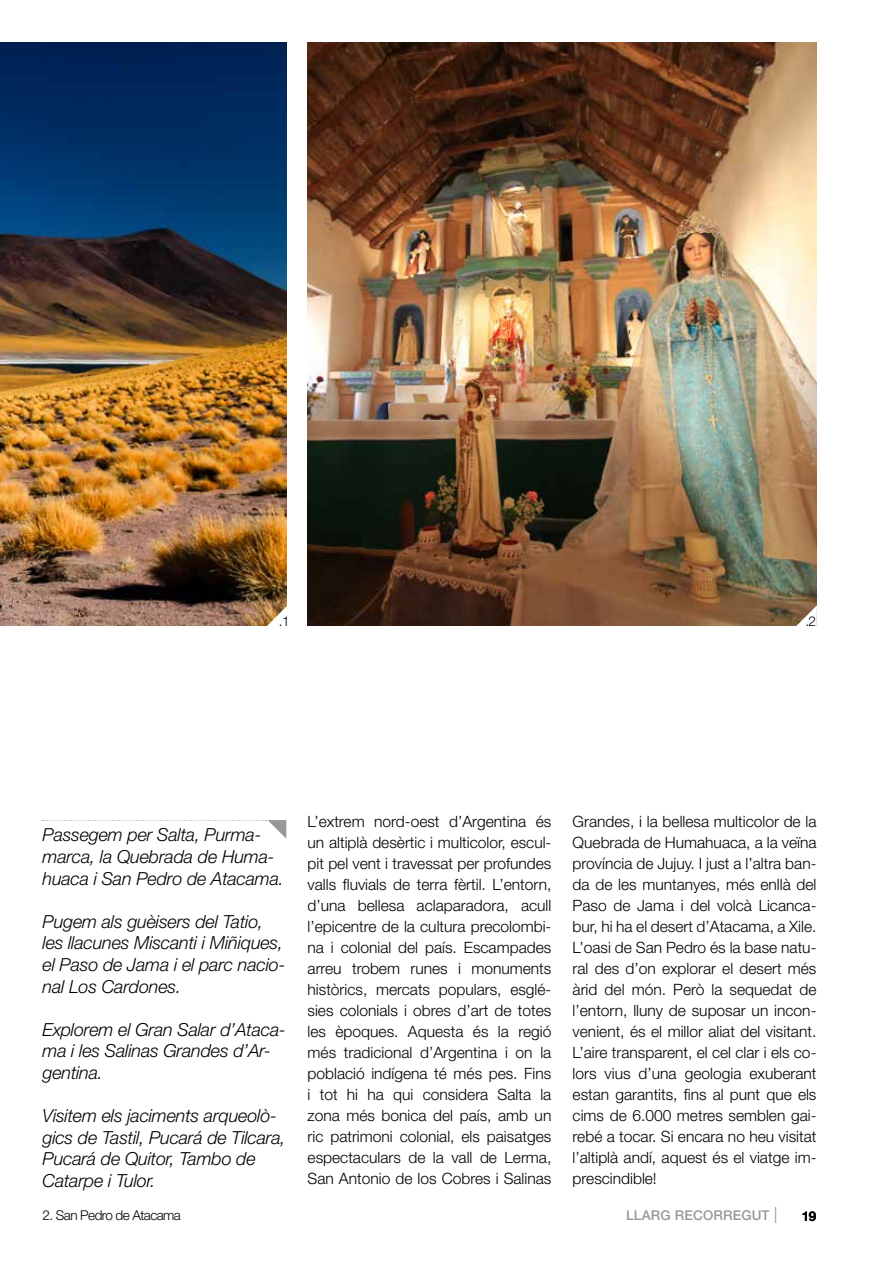
<style>
.page{position:relative;width:893px;height:1263px;background:#fff}
.page>*{position:absolute;margin:0;border:0;box-sizing:border-box;transform-origin:0 0}
.t1{font:italic 300 18px/21.6px "Helvetica Neue LT Std";letter-spacing:-.01em;color:#000}
.t2{font:300 15.6px/21px "Helvetica Neue LT Std";color:#000;text-align:justify}
.t3{font:300 13.5px "Helvetica Neue LT Std";letter-spacing:-.04em;color:#000}
.t4{font:500 13.5px "Helvetica Neue LT Std";letter-spacing:.01em;color:#98989a}
.s1{font-weight:100;font-size:22.5px}
.s2{font-weight:700;color:#000}
</style>
<div class="page">
<img style="left:0;top:43px;width:287px;height:583px">
<svg style="left:266px;top:604px;width:21px;height:22px"></svg>
<img style="left:308px;top:43px;width:508px;height:583px">
<svg style="left:795px;top:604px;width:22px;height:22px"></svg>
<svg style="left:43px;top:820px;width:243px;height:19px"></svg>
<p class="t3" style="left:279px;top:613px;width:12px">.1</p>
<p class="t3" style="left:805px;top:613px;width:12px">.2</p>
<p class="t1" style="left:43px;top:824px;width:243px">Passegem per Salta, Purma&shy;marca, la Quebrada de Huma&shy;huaca i San Pedro de Atacama.</p>
<p class="t1" style="left:43px;top:910px;width:244px">Pugem als guèisers del Tatio, les llacunes Miscanti i Miñiques, el Paso de Jama i el parc nacio&shy;nal Los Cardones.</p>
<p class="t1" style="left:43px;top:1018px;width:245px">Explorem el Gran Salar d’Ataca&shy;ma i les Salinas Grandes d’Ar&shy;gentina.</p>
<p class="t1" style="left:43px;top:1105px;width:245px">Visitem els jaciments arqueolò&shy;gics de Tastil, Pucará de Tilcara,<br>Pucará de Quitor, Tambo de<br>Catarpe i Tulor.</p>
<p class="t3" style="left:43px;top:1207px;width:140px">2. San Pedro de Atacama</p>
<p class="t2" style="left:308px;top:811px;width:245px">L’extrem nord-oest d’Argentina és un altiplà desèrtic i multicolor, escul&shy;pit pel vent i travessat per profundes valls fluvials de terra fèrtil. L’entorn, d’una bellesa aclaparadora, acull l’epicentre de la cultura precolombi&shy;na i colonial del país. Escampades arreu trobem runes i monuments històrics, mercats populars, esglé&shy;sies colonials i obres d’art de totes les èpoques. Aquesta és la regió més tradicional d’Argentina i on la població indígena té més pes. Fins i tot hi ha qui considera Salta la zona més bonica del país, amb un ric patrimoni colonial, els paisatges espectaculars de la vall de Lerma, San Antonio de los Cobres i Salinas</p>
<p class="t2" style="left:573px;top:811px;width:245px">Grandes, i la bellesa multicolor de la Quebrada de Humahuaca, a la veïna província de Jujuy. I just a l’altra ban&shy;da de les muntanyes, més enllà del Paso de Jama i del volcà Licanca&shy;bur, hi ha el desert d’Atacama, a Xile.<br>L’oasi de San Pedro és la base natu&shy;ral des d’on explorar el desert més àrid del món. Però la sequedat de l’entorn, lluny de suposar un incon&shy;venient, és el millor aliat del visitant.<br>L’aire transparent, el cel clar i els co&shy;lors vius d’una geologia exuberant estan garantits, fins al punt que els cims de 6.000 metres semblen gai&shy;rebé a tocar. Si encara no heu visitat l’altiplà andí, aquest és el viatge im&shy;prescindible!</p>
<p class="t4" style="left:626px;top:1207px;width:192px">LLARG RECORREGUT <span class="s1">I</span> <span class="s2">19</span></p>
</div>
